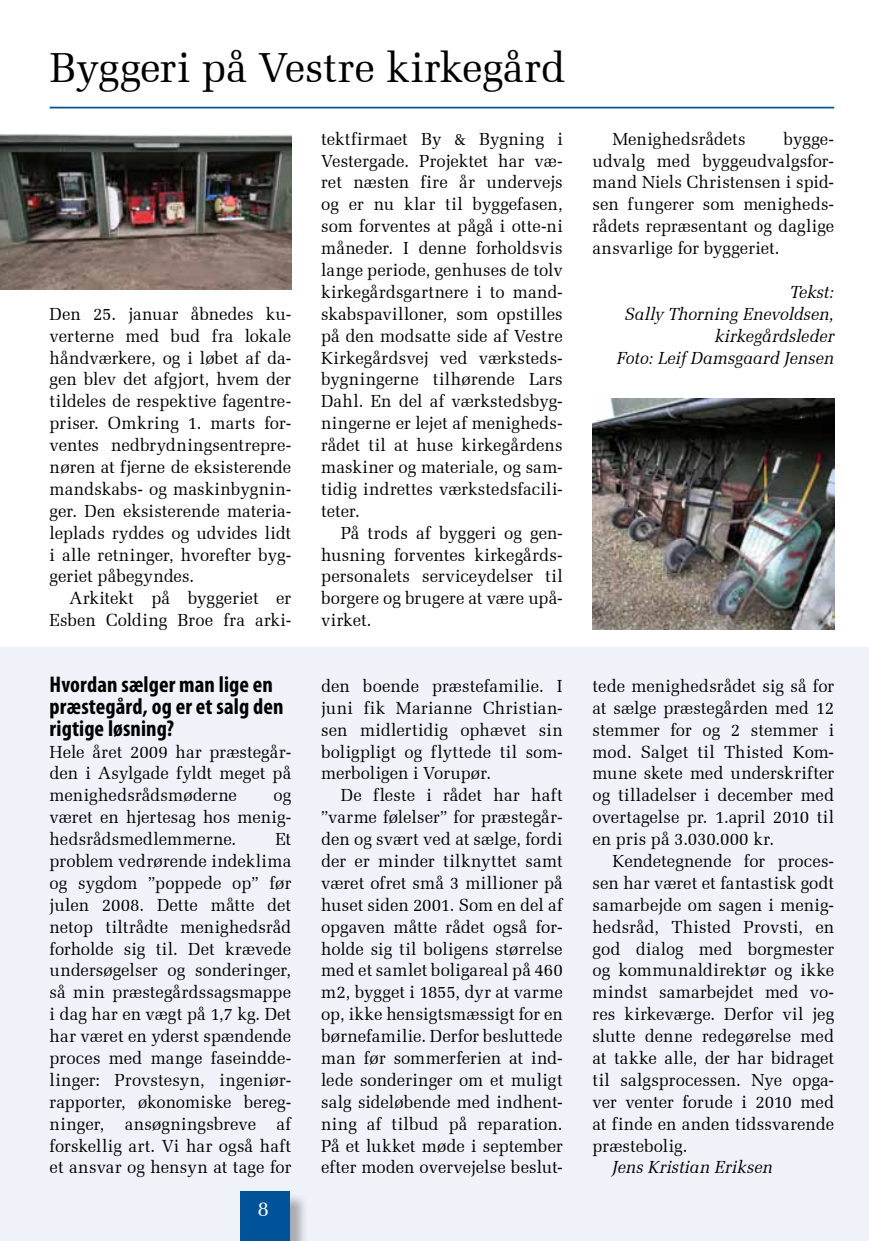
<style>
.page{position:relative;width:869px;height:1241px;background:#fff}
.page>*{position:absolute;margin:0;border:0;box-sizing:border-box;transform-origin:0 0}
.t1{font:42px "Zapf Elliptical 711 BT";letter-spacing:-.01em;color:#000}
.t2{font:700 condensed 22.75px/21.9px "Myriad Pro";letter-spacing:.005em;color:#000}
.t3{font:21px "Zapf Elliptical 711 BT";color:#fff}
.t4{font:17.5px/21.9px "Zapf Elliptical 711 BT";color:#000;text-align:justify}
.t5{font:italic 17.5px/21.9px "Zapf Elliptical 711 BT";letter-spacing:.005em;color:#000;text-align:right}
</style>
<div class="page">
<div style="left:0;top:647px;width:868px;height:593px;background:#eff3f9"></div>
<div style="left:241px;top:1192px;width:67px;height:48px;background:#000;opacity:.3"></div>
<div style="left:240px;top:1191px;width:50px;height:49px;background:#005398"></div>
<hr style="left:50px;top:107px;width:783px;height:1px;background:#005398">
<svg style="left:868px;top:840px;width:1px;height:331px"></svg>
<svg style="left:868px;top:647px;width:1px;height:193px"></svg>
<img style="left:0;top:134px;width:291px;height:155px">
<img style="left:592px;top:399px;width:241px;height:230px">
<h1 class="t1" style="left:50px;top:42px;width:517px">Byggeri på Vestre kirkegård</h1>
<p class="t4" style="left:50px;top:303px;width:243px">Den 25. januar åbnedes ku&shy;verterne med bud fra lokale håndværkere, og i løbet af da&shy;gen blev det afgjort, hvem der tildeles de respektive fagentre&shy;priser. Omkring 1. marts for&shy;ventes nedbrydningsentrepre&shy;nøren at fjerne de eksisterende mandskabs- og maskinbygnin&shy;ger. Den eksisterende materia&shy;leplads ryddes og udvides lidt i alle retninger, hvorefter byg&shy;geriet påbegyndes.</p>
<p class="t4" style="left:50px;top:587px;width:243px;text-align:right">Arkitekt på byggeriet er<br>Esben Colding Broe fra arki-</p>
<h2 class="t2" style="left:50px;top:672px;width:235px">Hvordan sælger man lige en præstegård, og er et salg den rigtige løsning?</h2>
<p class="t4" style="left:50px;top:740px;width:243px">Hele året 2009 har præstegår&shy;den i Asylgade fyldt meget på menighedsrådsmøderne</p>
<p class="t4" style="left:50px;top:784px;width:243px;text-indent:224px">og været en hjertesag hos menig&shy;hedsrådsmedlemmerne.</p>
<p class="t4" style="left:50px;top:828px;width:243px;text-indent:225px">Et problem vedrørende indeklima og sygdom ”poppede op” før julen 2008. Dette måtte det netop tiltrådte menighedsråd forholde sig til. Det krævede undersøgelser og sonderinger, så min præstegårdssagsmappe i dag har en vægt på 1,7 kg. Det har været en yderst spændende proces med mange faseindde&shy;linger: Provstesyn, ingeniør&shy;rapporter, økonomiske bereg&shy;ninger, ansøgningsbreve af forskellig art. Vi har også haft et ansvar og hensyn at tage for</p>
<p class="t3" style="left:257px;top:1196px;width:13px">8</p>
<p class="t4" style="left:321px;top:128px;width:243px">tektfirmaet By &amp; Bygning i Vestergade. Projektet har væ&shy;ret næsten fire år undervejs og er nu klar til byggefasen, som forventes at pågå i otte-ni måneder. I denne forholdsvis lange periode, genhuses de tolv kirkegårdsgartnere i to mand&shy;skabspavilloner, som opstilles på den modsatte side af Vestre Kirkegårdsvej ved værksteds&shy;bygningerne tilhørende Lars Dahl. En del af værkstedsbyg&shy;ningerne er lejet af menigheds&shy;rådet til at huse kirkegårdens maskiner og materiale, og sam&shy;tidig indrettes værkstedsfacili&shy;teter.</p>
<p class="t4" style="left:321px;top:521px;width:243px;text-indent:20px">På trods af byggeri og gen&shy;husning forventes kirkegårds&shy;personalets serviceydelser til borgere og brugere at være upå&shy;virket.</p>
<p class="t4" style="left:321px;top:674px;width:243px">den boende præstefamilie. I juni fik Marianne Christian&shy;sen midlertidig ophævet sin boligpligt og flyttede til som&shy;merboligen i Vorupør.</p>
<p class="t4" style="left:321px;top:784px;width:243px;text-indent:20px">De fleste i rådet har haft ”varme følelser” for præstegår&shy;den og svært ved at sælge, fordi der er minder tilknyttet samt været ofret små 3 millioner på huset siden 2001. Som en del af opgaven måtte rådet også for&shy;holde sig til boligens størrelse med et samlet boligareal på 460 m2, bygget i 1855, dyr at varme op, ikke hensigtsmæssigt for en børnefamilie. Derfor besluttede man før sommerferien at ind&shy;lede sonderinger om et muligt salg sideløbende med indhent&shy;ning af tilbud på reparation.<br>På et lukket møde i september efter moden overvejelse beslut-</p>
<p class="t4" style="left:612px;top:128px;width:135px">Menighedsrådets</p>
<p class="t4" style="left:592px;top:128px;width:243px;text-indent:191px">bygge&shy;udvalg med byggeudvalgsfor&shy;mand Niels Christensen i spid&shy;sen fungerer som menigheds&shy;rådets repræsentant og daglige ansvarlige for byggeriet.</p>
<p class="t5" style="left:616px;top:281px;width:219px">Tekst:<br>Sally Thorning Enevoldsen, kirkegårdsleder<br>Foto: Leif Damsgaard Jensen</p>
<p class="t4" style="left:592px;top:674px;width:243px">tede menighedsrådet sig så for at sælge præstegården med 12 stemmer for og 2 stemmer i mod. Salget til Thisted Kom&shy;mune skete med underskrifter og tilladelser i december med overtagelse pr. 1.april 2010 til en pris på 3.030.000 kr.</p>
<p class="t4" style="left:592px;top:849px;width:243px;text-indent:20px">Kendetegnende for proces&shy;sen har været et fantastisk godt samarbejde om sagen i menig&shy;hedsråd, Thisted Provsti, en god dialog med borgmester og kommunaldirektør og ikke mindst samarbejdet med vo&shy;res kirkeværge. Derfor vil jeg slutte denne redegørelse med at takke alle, der har bidraget til salgsprocessen. Nye opga&shy;ver venter forude i 2010 med at finde en anden tidssvarende præstebolig.</p>
<p class="t5" style="left:612px;top:1156px;width:162px">Jens Kristian Eriksen</p>
</div>
